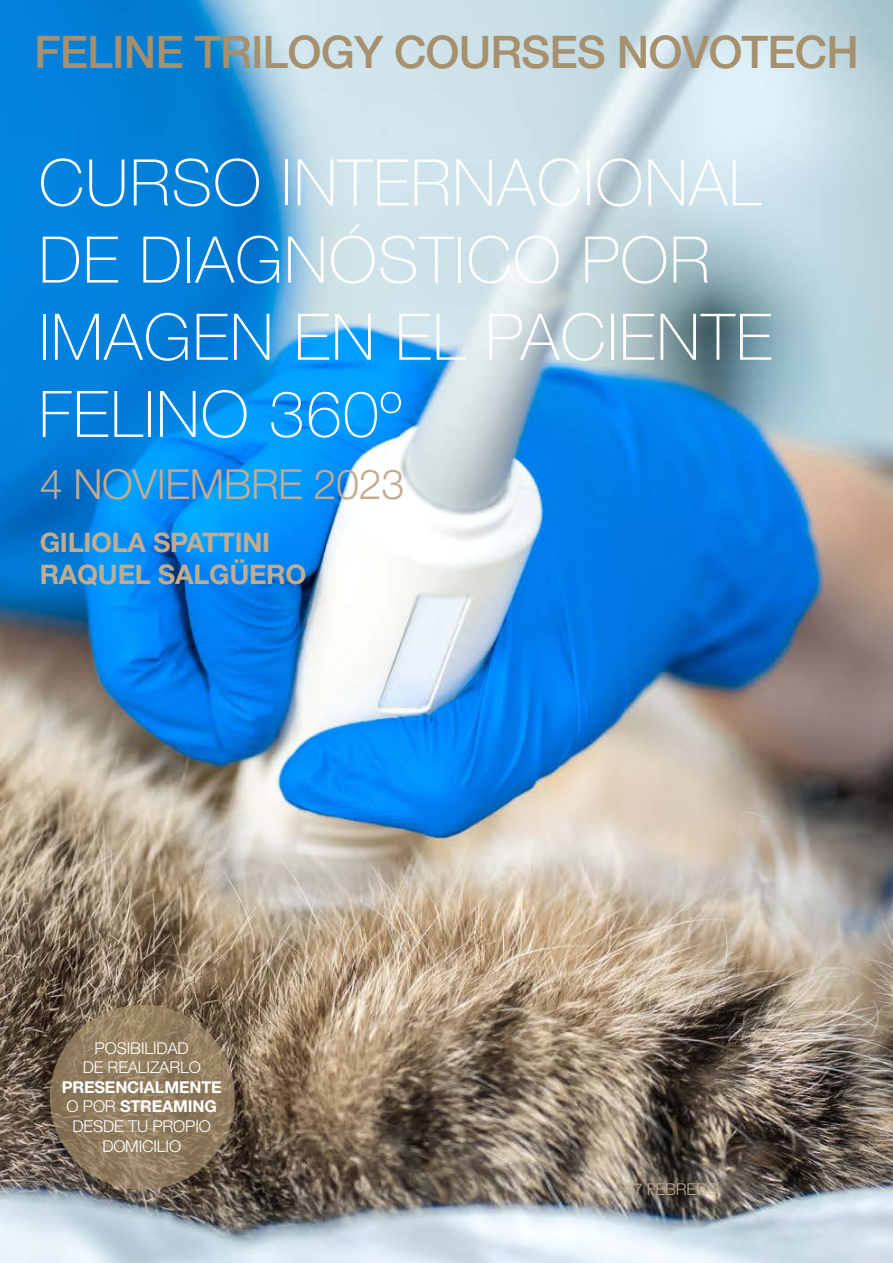
<style>
.page{position:relative;width:893px;height:1263px;background:#fff}
.page>*{position:absolute;margin:0;border:0;box-sizing:border-box;transform-origin:0 0}
.t1{font:100 64.35px/77.1px "Helvetica Neue LT Std";letter-spacing:.02em;color:#fff}
.t2{font:500 45px "Helvetica Neue LT Std";letter-spacing:-.02em;color:#a6906d}
.t3{font:300 41.4px "Helvetica Neue LT Std";letter-spacing:-.01em;color:#c2ac91}
.t4{font:700 27px/32.4px "Helvetica Neue LT Std";letter-spacing:-.01em;color:#c2ac91}
.t5{font:300 16.35px/19.6px "Helvetica Neue LT Std";letter-spacing:-.01em;color:#fff;text-align:center}
.t6{font:300 16.35px "Helvetica Neue LT Std";letter-spacing:-.01em;color:#c2ac91}
.s1{font-weight:700}
</style>
<div class="page">
<img style="left:0;top:0;width:893px;height:1263px">
<svg style="left:50px;top:1005px;width:185px;height:185px;background:#917d60"></svg>
<h2 class="t2" style="left:34px;top:25px;width:826px">FELINE TRILOGY COURSES NOVOTECH</h2>
<h1 class="t1" style="left:39px;top:144px;width:735px">CURSO INTERNACIONAL<br>DE DIAGNÓSTICO POR<br>IMAGEN EN EL PACIENTE<br>FELINO 360º</h1>
<h3 class="t3" style="left:40px;top:459px;width:366px">4 NOVIEMBRE 2023</h3>
<h3 class="t4" style="left:40px;top:526px;width:268px">GILIOLA SPATTINI<br>RAQUEL SALGÜERO</h3>
<p class="t5" style="left:83px;top:1038px;width:120px">POSIBILIDAD<br>DE REALIZARLO</p>
<p class="t5" style="left:62px;top:1077px;width:162px"><span class="s1">PRESENCIALMENTE<br></span>O POR <span class="s1">STREAMING<br></span>DESDE TU PROPIO<br>DOMICILIO</p>
<p class="t6" style="left:625px;top:1179px;width:96px">17 FEBRERO</p>
</div>
